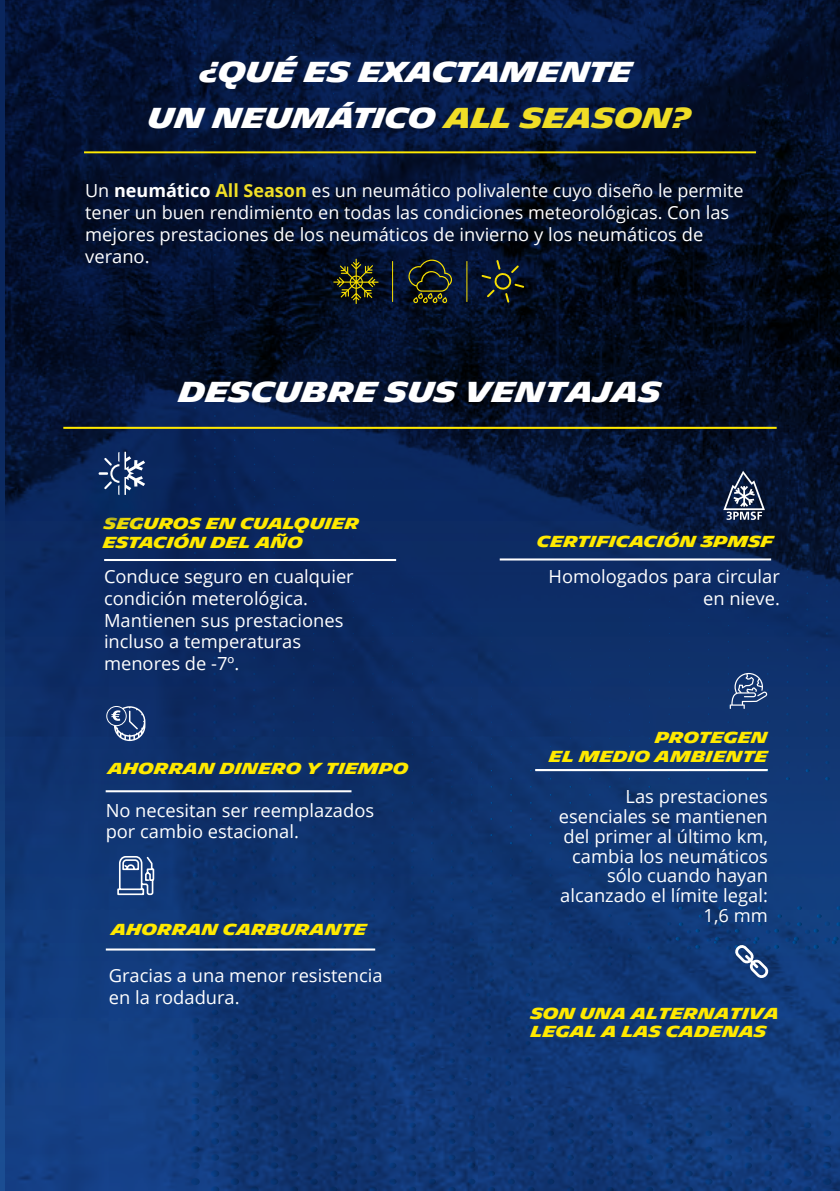
<style>
.page{position:relative;width:840px;height:1191px;background:#fff}
.page>*{position:absolute;margin:0;border:0;box-sizing:border-box;transform-origin:0 0}
.t1{font:700 28px/45.8px "Michelin";color:#fff;text-align:center}
.t2{font:18px/21.6px "Open Sans";color:#fff}
.t3{font:700 15.4px/18.6px "Michelin";color:#ffe900}
.s1{color:#f0de26}
.s2{font-weight:700}
.s3{font-weight:700;color:#f0de26}
</style>
<div class="page">
<img style="left:6px;top:0;width:833px;height:1191px">
<hr style="left:84px;top:151px;width:671px;height:2px;background:#ffe900">
<hr style="left:63px;top:427px;width:713px;height:2px;background:#ffe900">
<hr style="left:499px;top:558px;width:271px;height:2px;background:#fff">
<svg style="left:747px;top:520px;width:14px;height:1px"></svg>
<svg style="left:723px;top:471px;width:41px;height:49px"></svg>
<svg style="left:727px;top:673px;width:39px;height:42px"></svg>
<svg style="left:116px;top:855px;width:39px;height:41px"></svg>
<hr style="left:106px;top:948px;width:269px;height:2px;background:#fff">
<hr style="left:106px;top:790px;width:245px;height:2px;background:#fff">
<div style="left:107px;top:706px;width:19px;height:19px;border:1px solid #fff;border-radius:50%"></div>
<svg style="left:111px;top:706px;width:34px;height:35px"></svg>
<hr style="left:104px;top:559px;width:292px;height:2px;background:#fff">
<div style="left:83px;top:469px;width:59px;height:58px;background:#082961"></div>
<svg style="left:98px;top:452px;width:47px;height:43px"></svg>
<svg style="left:333px;top:254px;width:45px;height:50px"></svg>
<svg style="left:408px;top:255px;width:44px;height:37px"></svg>
<svg style="left:413px;top:293px;width:34px;height:10px"></svg>
<svg style="left:481px;top:260px;width:43px;height:43px"></svg>
<svg style="left:785px;top:777px;width:4px;height:3px"></svg>
<svg style="left:824px;top:777px;width:4px;height:3px"></svg>
<hr style="left:535px;top:769px;width:232px;height:2px;background:#fff">
<svg style="left:836px;top:922px;width:3px;height:4px"></svg>
<svg style="left:836px;top:906px;width:3px;height:4px"></svg>
<svg style="left:667px;top:906px;width:35px;height:43px"></svg>
<svg style="left:804px;top:944px;width:14px;height:6px"></svg>
<svg style="left:798px;top:906px;width:23px;height:28px"></svg>
<svg style="left:772px;top:906px;width:26px;height:44px"></svg>
<svg style="left:824px;top:936px;width:14px;height:8px"></svg>
<svg style="left:706px;top:906px;width:66px;height:76px"></svg>
<h1 class="t1" style="left:148px;top:49px;width:544px">¿QUÉ ES EXACTAMENTE<br>UN NEUMÁTICO <span class="s1">ALL SEASON?</span></h1>
<p class="t2" style="left:85px;top:180px;width:659px">Un <span class="s2">neumático</span> <span class="s3">All Season</span> es un neumático polivalente cuyo diseño le permite tener un buen rendimiento en todas las condiciones meteorológicas. Con las mejores prestaciones de los neumáticos de invierno y los neumáticos de verano.</p>
<h1 class="t1" style="left:179px;top:369px;width:484px">DESCUBRE SUS VENTAJAS</h1>
<p class="t3" style="left:103px;top:514px;width:257px">SEGUROS EN CUALQUIER<br>ESTACIÓN DEL AÑO</p>
<p class="t2" style="left:104px;top:565px;width:251px">Conduce seguro en cualquier condición meterológica.<br>Mantienen sus prestaciones incluso a temperaturas menores de -7º.</p>
<p class="t3" style="left:108px;top:759px;width:302px">AHORRAN DINERO Y TIEMPO</p>
<p class="t2" style="left:106px;top:798px;width:270px">No necesitan ser reemplazados por cambio estacional.</p>
<p class="t3" style="left:111px;top:920px;width:257px">AHORRAN CARBURANTE</p>
<p class="t2" style="left:109px;top:964px;width:275px">Gracias a una menor resistencia en la rodadura.</p>
<p class="t3" style="left:537px;top:533px;width:237px">CERTIFICACIÓN 3PMSF</p>
<p class="t2" style="left:548px;top:565px;width:233px;text-align:right">Homologados para circular en nieve.</p>
<p class="t3" style="left:549px;top:728px;width:220px;text-align:right">PROTEGEN<br>EL MEDIO AMBIENTE</p>
<p class="t2" style="left:558px;top:786px;width:210px;line-height:19.8px;text-align:right">Las prestaciones esenciales se mantienen del primer al último km, cambia los neumáticos sólo cuando hayan alcanzado el límite legal:<br>1,6 mm</p>
<p class="t3" style="left:530px;top:1004px;width:250px">SON UNA ALTERNATIVA<br>LEGAL A LAS CADENAS</p>
</div>
